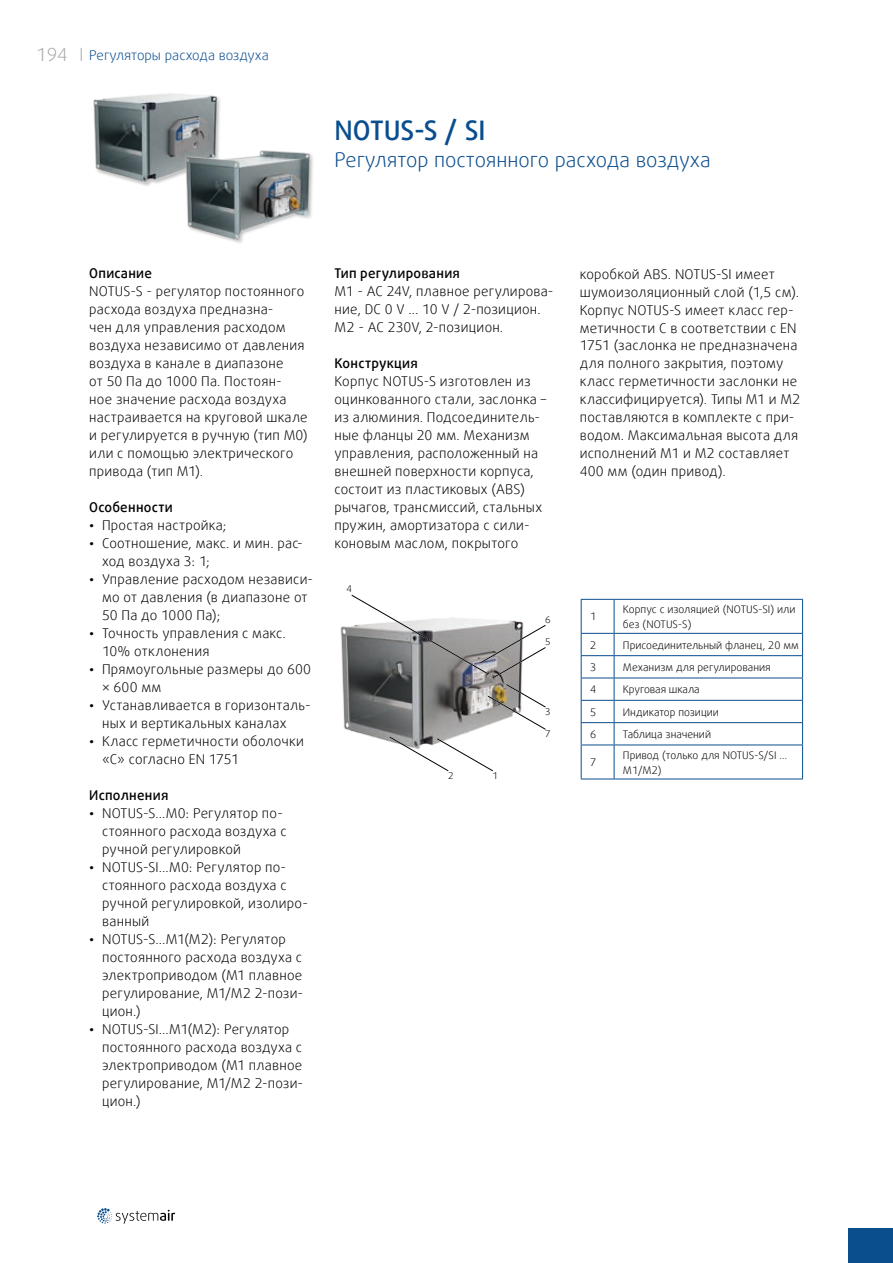
<style>
.page{position:relative;width:893px;height:1263px;background:#fff}
.page>*{position:absolute;margin:0;border:0;box-sizing:border-box;transform-origin:0 0}
.t1{font:500 27px "Daxline Offc Pro";letter-spacing:-.01em;color:#0a4e8e}
.t2{font:300 20.25px "Daxline Offc Pro";color:#0a4e8e}
.t3{font:300 13.5px/18px "Daxline Offc Pro";letter-spacing:.015em;color:#020203}
.t4{font:500 13.5px "Daxline Offc Pro";letter-spacing:.02em;color:#020203}
.t5{font:300 13.5px "Daxline Offc Pro";color:#0a4e8e}
.t6{font:300 10.5px/15px "Daxline Offc Pro";color:#020203}
.t7{font:300 9.45px "Daxline Offc Pro";color:#020203}
.s1{font-size:18px;color:#a9a9aa}
.s2{font-weight:500}
</style>
<div class="page">
<svg style="left:81px;top:48px;width:1px;height:13px"></svg>
<svg style="left:97px;top:1208px;width:78px;height:16px"></svg>
<img style="left:93px;top:93px;width:127px;height:93px">
<img style="left:182px;top:147px;width:131px;height:96px">
<img style="left:340px;top:626px;width:11px;height:105px">
<svg style="left:351px;top:595px;width:195px;height:177px"></svg>
<hr style="left:581px;top:599px;width:33px;height:1px;background:#0a4e8e">
<hr style="left:581px;top:600px;width:1px;height:33px;background:#0a4e8e">
<hr style="left:614px;top:599px;width:189px;height:1px;background:#0a4e8e">
<hr style="left:614px;top:600px;width:1px;height:33px;background:#0a4e8e">
<hr style="left:802px;top:600px;width:1px;height:33px;background:#0a4e8e">
<hr style="left:581px;top:633px;width:33px;height:1px;background:#0a4e8e">
<hr style="left:581px;top:655px;width:33px;height:1px;background:#0a4e8e">
<hr style="left:581px;top:678px;width:33px;height:1px;background:#0a4e8e">
<hr style="left:581px;top:700px;width:33px;height:1px;background:#0a4e8e">
<hr style="left:581px;top:722px;width:33px;height:1px;background:#0a4e8e">
<svg style="left:581px;top:634px;width:1px;height:111px"></svg>
<hr style="left:581px;top:745px;width:33px;height:1px;background:#0a4e8e">
<hr style="left:581px;top:745px;width:1px;height:34px;background:#0a4e8e">
<hr style="left:581px;top:779px;width:33px;height:1px;background:#0a4e8e">
<hr style="left:614px;top:633px;width:189px;height:1px;background:#0a4e8e">
<hr style="left:614px;top:655px;width:189px;height:1px;background:#0a4e8e">
<hr style="left:614px;top:678px;width:189px;height:1px;background:#0a4e8e">
<hr style="left:614px;top:700px;width:189px;height:1px;background:#0a4e8e">
<hr style="left:614px;top:722px;width:189px;height:1px;background:#0a4e8e">
<svg style="left:614px;top:634px;width:1px;height:111px"></svg>
<svg style="left:802px;top:634px;width:1px;height:111px"></svg>
<hr style="left:614px;top:745px;width:189px;height:1px;background:#0a4e8e">
<hr style="left:614px;top:745px;width:1px;height:34px;background:#0a4e8e">
<hr style="left:802px;top:745px;width:1px;height:34px;background:#0a4e8e">
<hr style="left:614px;top:779px;width:189px;height:1px;background:#0a4e8e">
<div style="left:848px;top:1229px;width:45px;height:34px;background:#0a4e8e"></div>
<p class="t5" style="left:36px;top:46px;width:234px"><span class="s1">194</span> Регуляторы расхода воздуха</p>
<h1 class="t1" style="left:334px;top:113px;width:152px">NOTUS-S / SI</h1>
<h2 class="t2" style="left:334px;top:147px;width:378px">Регулятор постоянного расхода воздуха</h2>
<p class="t4" style="left:89px;top:265px;width:64px">Описание</p>
<p class="t3" style="left:89px;top:283px;width:220px">NOTUS-S - регулятор постоянного расхода воздуха предназна-<br>чен для управления расходом воздуха независимо от давления воздуха в канале в диапазоне<br>от 50 Па до 1000 Па. Постоян&shy;ное значение расхода воздуха настраивается на круговой шкале и регулируется в ручную (тип M0) или с помощью электрического привода (тип M1).</p>
<p class="t4" style="left:89px;top:499px;width:85px">Особенности</p>
<p class="t3" style="left:89px;top:517px;width:139px"><span class="s2">•</span> Простая настройка;</p>
<p class="t3" style="left:102px;top:535px;width:202px;text-indent:-13px"><span class="s2">•</span> Соотношение, макс. и мин. рас&shy;ход воздуха 3: 1;</p>
<p class="t3" style="left:102px;top:571px;width:213px;text-indent:-13px"><span class="s2">•</span> Управление расходом независи&shy;мо от давления (в диапазоне от<br>50 Па до 1000 Па);</p>
<p class="t3" style="left:102px;top:625px;width:185px;text-indent:-13px"><span class="s2">•</span> Точность управления с макс.<br>10% отклонения</p>
<p class="t3" style="left:102px;top:661px;width:211px;text-indent:-13px"><span class="s2">•</span> Прямоугольные размеры до 600 × 600 мм</p>
<p class="t3" style="left:102px;top:697px;width:210px;text-indent:-13px"><span class="s2">•</span> Устанавливается в горизонталь&shy;ных и вертикальных каналах</p>
<p class="t3" style="left:102px;top:733px;width:203px;text-indent:-13px"><span class="s2">•</span> Класс герметичности оболочки «C» согласно EN 1751</p>
<p class="t4" style="left:89px;top:787px;width:81px">Исполнения</p>
<p class="t3" style="left:102px;top:805px;width:186px;text-indent:-13px"><span class="s2">•</span> NOTUS-S...M0: Регулятор по&shy;стоянного расхода воздуха с ручной регулировкой</p>
<p class="t3" style="left:102px;top:859px;width:207px;text-indent:-13px"><span class="s2">•</span> NOTUS-SI...M0: Регулятор по&shy;стоянного расхода воздуха с ручной регулировкой, изолиро&shy;ванный</p>
<p class="t3" style="left:102px;top:931px;width:203px;text-indent:-13px"><span class="s2">•</span> NOTUS-S...M1(M2): Регулятор постоянного расхода воздуха с электроприводом (M1 плавное регулирование, M1/M2 2-пози&shy;цион.)</p>
<p class="t3" style="left:102px;top:1020px;width:203px;text-indent:-13px"><span class="s2">•</span> NOTUS-SI...M1(M2): Регулятор постоянного расхода воздуха с электроприводом (M1 плавное регулирование, M1/M2 2-пози&shy;цион.)</p>
<p class="t4" style="left:334px;top:264px;width:127px">Тип регулирования</p>
<p class="t3" style="left:334px;top:283px;width:221px">M1 - AC 24V, плавное регулирова&shy;ние, DC 0 V ... 10 V / 2-позицион.<br>M2 - AC 230V, 2-позицион.</p>
<p class="t4" style="left:334px;top:354px;width:85px">Конструкция</p>
<p class="t3" style="left:334px;top:372px;width:213px">Корпус NOTUS-S изготовлен из оцинкованного стали, заслонка – из алюминия. Подсоединитель&shy;ные фланцы 20 мм. Механизм управления, расположенный на внешней поверхности корпуса, состоит из пластиковых (ABS) рычагов, трансмиссий, стальных пружин, амортизатора с сили&shy;коновым маслом, покрытого</p>
<p class="t7" style="left:346px;top:583px;width:7px">4</p>
<p class="t7" style="left:448px;top:769px;width:7px">2</p>
<p class="t7" style="left:492px;top:769px;width:7px">1</p>
<p class="t7" style="left:545px;top:613px;width:7px">6</p>
<p class="t7" style="left:545px;top:635px;width:7px">5</p>
<p class="t7" style="left:545px;top:705px;width:7px">3</p>
<p class="t7" style="left:545px;top:728px;width:7px">7</p>
<p class="t3" style="left:580px;top:265px;width:222px">коробкой ABS. NOTUS-SI имеет шумоизоляционный слой (1,5 см).<br>Корпус NOTUS-S имеет класс гер&shy;метичности C в соответствии с EN<br>1751 (заслонка не предназначена для полного закрытия, поэтому класс герметичности заслонки не классифицируется). Типы M1 и M2 поставляются в комплекте с при&shy;водом. Максимальная высота для исполнений M1 и M2 составляет<br>400 мм (один привод).</p>
<p class="t6" style="left:590px;top:609px;width:8px">1</p>
<p class="t6" style="left:623px;top:602px;width:174px">Корпус с изоляцией (NOTUS-SI) или без (NOTUS-S)</p>
<p class="t6" style="left:590px;top:637px;width:8px">2</p>
<p class="t6" style="left:623px;top:637px;width:177px">Присоединительный фланец, 20 мм</p>
<p class="t6" style="left:590px;top:660px;width:8px">3</p>
<p class="t6" style="left:623px;top:660px;width:149px">Механизм для регулирования</p>
<p class="t6" style="left:590px;top:682px;width:8px">4</p>
<p class="t6" style="left:623px;top:682px;width:78px">Круговая шкала</p>
<p class="t6" style="left:590px;top:704px;width:8px">5</p>
<p class="t6" style="left:623px;top:704px;width:97px">Индикатор позиции</p>
<p class="t6" style="left:590px;top:727px;width:8px">6</p>
<p class="t6" style="left:623px;top:727px;width:90px">Таблица значений</p>
<p class="t6" style="left:590px;top:755px;width:8px">7</p>
<p class="t6" style="left:623px;top:747px;width:166px">Привод (только для NOTUS-S/SI …<br>M1/M2)</p>
</div>
